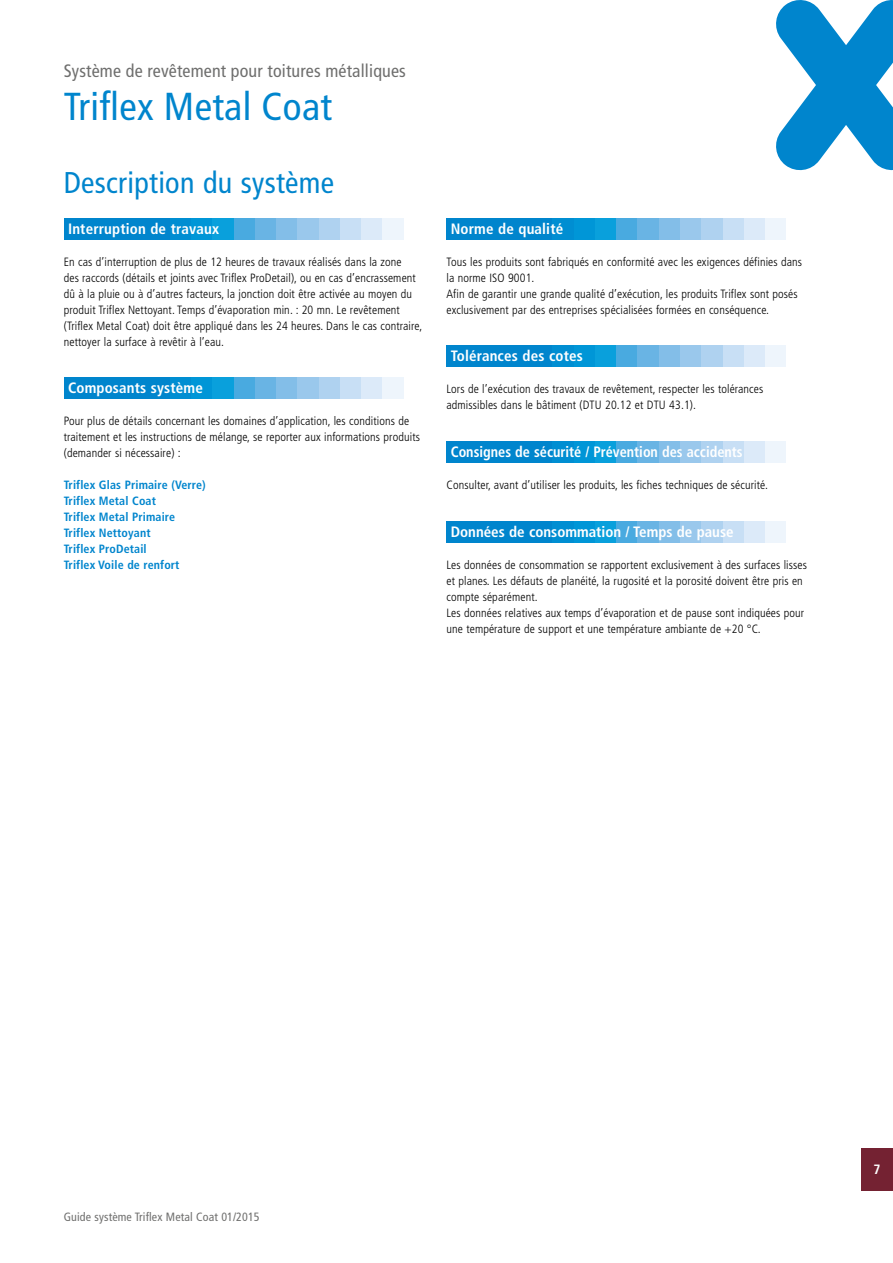
<style>
.page{position:relative;width:893px;height:1263px;background:#fff}
.page>*{position:absolute;margin:0;border:0;box-sizing:border-box;transform-origin:0 0}
.t1{font:condensed 39px "Frutiger LT Pro";letter-spacing:.01em;color:#0085cd}
.t2{font:condensed 30px "Frutiger LT Pro";letter-spacing:.01em;color:#0085cd}
.t3{font:condensed 18px "Frutiger LT Pro";letter-spacing:.01em;color:#6f6f6e}
.t4{font:700 condensed 15px "Frutiger LT Pro";color:#fff}
.t5{font:700 condensed 15px "Frutiger LT Pro";color:#fff;scale:.95 1}
.t6{font:700 condensed 13.5px "Frutiger LT Pro";color:#fff}
.t7{font:300 condensed 12px/15.9px "Frutiger LT Pro";letter-spacing:.01em;color:#000}
.t8{font:700 condensed 12px/15.9px "Frutiger LT Pro";letter-spacing:.01em;color:#0085cd}
.t9{font:condensed 12px "Frutiger LT Pro";letter-spacing:.01em;color:#6f6f6e}
</style>
<div class="page">
<div style="left:861px;top:1148px;width:32px;height:43px;background:#742232"></div>
<svg style="left:776px;top:0;width:117px;height:170px"></svg>
<div style="left:64px;top:218px;width:361px;height:21px;background:#0085cd"></div>
<div style="left:170px;top:218px;width:21px;height:21px;background:#008ed2"></div>
<div style="left:191px;top:218px;width:22px;height:21px;background:#0096d7"></div>
<div style="left:213px;top:218px;width:21px;height:21px;background:#09a0dc"></div>
<div style="left:234px;top:218px;width:21px;height:21px;background:#49aae0"></div>
<div style="left:255px;top:218px;width:21px;height:21px;background:#69b4e4"></div>
<div style="left:276px;top:218px;width:22px;height:21px;background:#83bee8"></div>
<div style="left:298px;top:218px;width:21px;height:21px;background:#9ac8ec"></div>
<div style="left:319px;top:218px;width:21px;height:21px;background:#afd2f0"></div>
<div style="left:340px;top:218px;width:21px;height:21px;background:#c8dff5"></div>
<div style="left:361px;top:218px;width:22px;height:21px;background:#dceaf9"></div>
<div style="left:383px;top:218px;width:21px;height:21px;background:#eef5fc"></div>
<div style="left:404px;top:218px;width:21px;height:21px;background:#fff"></div>
<div style="left:64px;top:377px;width:361px;height:22px;background:#0085cd"></div>
<div style="left:170px;top:377px;width:21px;height:22px;background:#008ed2"></div>
<div style="left:191px;top:377px;width:22px;height:22px;background:#0096d7"></div>
<div style="left:213px;top:377px;width:21px;height:22px;background:#09a0dc"></div>
<div style="left:234px;top:377px;width:21px;height:22px;background:#49aae0"></div>
<div style="left:255px;top:377px;width:21px;height:22px;background:#69b4e4"></div>
<div style="left:276px;top:377px;width:22px;height:22px;background:#83bee8"></div>
<div style="left:298px;top:377px;width:21px;height:22px;background:#9ac8ec"></div>
<div style="left:319px;top:377px;width:21px;height:22px;background:#afd2f0"></div>
<div style="left:340px;top:377px;width:21px;height:22px;background:#c8dff5"></div>
<div style="left:361px;top:377px;width:22px;height:22px;background:#dceaf9"></div>
<div style="left:383px;top:377px;width:21px;height:22px;background:#eef5fc"></div>
<div style="left:404px;top:377px;width:21px;height:22px;background:#fff"></div>
<div style="left:446px;top:218px;width:362px;height:21px;background:#0085cd"></div>
<div style="left:553px;top:218px;width:21px;height:21px;background:#008ed2"></div>
<div style="left:574px;top:218px;width:21px;height:21px;background:#0096d7"></div>
<div style="left:595px;top:218px;width:22px;height:21px;background:#09a0dc"></div>
<div style="left:617px;top:218px;width:21px;height:21px;background:#49aae0"></div>
<div style="left:638px;top:218px;width:21px;height:21px;background:#69b4e4"></div>
<div style="left:659px;top:218px;width:21px;height:21px;background:#83bee8"></div>
<div style="left:680px;top:218px;width:22px;height:21px;background:#9ac8ec"></div>
<div style="left:702px;top:218px;width:21px;height:21px;background:#afd2f0"></div>
<div style="left:723px;top:218px;width:21px;height:21px;background:#c8dff5"></div>
<div style="left:744px;top:218px;width:21px;height:21px;background:#dceaf9"></div>
<div style="left:765px;top:218px;width:22px;height:21px;background:#eef5fc"></div>
<div style="left:787px;top:218px;width:21px;height:21px;background:#fff"></div>
<div style="left:446px;top:345px;width:362px;height:22px;background:#0085cd"></div>
<div style="left:553px;top:345px;width:21px;height:22px;background:#008ed2"></div>
<div style="left:574px;top:345px;width:21px;height:22px;background:#0096d7"></div>
<div style="left:595px;top:345px;width:22px;height:22px;background:#09a0dc"></div>
<div style="left:617px;top:345px;width:21px;height:22px;background:#49aae0"></div>
<div style="left:638px;top:345px;width:21px;height:22px;background:#69b4e4"></div>
<div style="left:659px;top:345px;width:21px;height:22px;background:#83bee8"></div>
<div style="left:680px;top:345px;width:22px;height:22px;background:#9ac8ec"></div>
<div style="left:702px;top:345px;width:21px;height:22px;background:#afd2f0"></div>
<div style="left:723px;top:345px;width:21px;height:22px;background:#c8dff5"></div>
<div style="left:744px;top:345px;width:21px;height:22px;background:#dceaf9"></div>
<div style="left:765px;top:345px;width:22px;height:22px;background:#eef5fc"></div>
<div style="left:787px;top:345px;width:21px;height:22px;background:#fff"></div>
<div style="left:446px;top:441px;width:362px;height:21px;background:#0085cd"></div>
<div style="left:553px;top:441px;width:21px;height:21px;background:#008ed2"></div>
<div style="left:574px;top:441px;width:21px;height:21px;background:#0096d7"></div>
<div style="left:595px;top:441px;width:22px;height:21px;background:#09a0dc"></div>
<div style="left:617px;top:441px;width:21px;height:21px;background:#49aae0"></div>
<div style="left:638px;top:441px;width:21px;height:21px;background:#69b4e4"></div>
<div style="left:659px;top:441px;width:21px;height:21px;background:#83bee8"></div>
<div style="left:680px;top:441px;width:22px;height:21px;background:#9ac8ec"></div>
<div style="left:702px;top:441px;width:21px;height:21px;background:#afd2f0"></div>
<div style="left:723px;top:441px;width:21px;height:21px;background:#c8dff5"></div>
<div style="left:744px;top:441px;width:21px;height:21px;background:#dceaf9"></div>
<div style="left:765px;top:441px;width:22px;height:21px;background:#eef5fc"></div>
<div style="left:787px;top:441px;width:21px;height:21px;background:#fff"></div>
<div style="left:446px;top:521px;width:362px;height:21px;background:#0085cd"></div>
<div style="left:553px;top:521px;width:21px;height:21px;background:#008ed2"></div>
<div style="left:574px;top:521px;width:21px;height:21px;background:#0096d7"></div>
<div style="left:595px;top:521px;width:22px;height:21px;background:#09a0dc"></div>
<div style="left:617px;top:521px;width:21px;height:21px;background:#49aae0"></div>
<div style="left:638px;top:521px;width:21px;height:21px;background:#69b4e4"></div>
<div style="left:659px;top:521px;width:21px;height:21px;background:#83bee8"></div>
<div style="left:680px;top:521px;width:22px;height:21px;background:#9ac8ec"></div>
<div style="left:702px;top:521px;width:21px;height:21px;background:#afd2f0"></div>
<div style="left:723px;top:521px;width:21px;height:21px;background:#c8dff5"></div>
<div style="left:744px;top:521px;width:21px;height:21px;background:#dceaf9"></div>
<div style="left:765px;top:521px;width:22px;height:21px;background:#eef5fc"></div>
<div style="left:787px;top:521px;width:21px;height:21px;background:#fff"></div>
<h3 class="t3" style="left:64px;top:61px;width:344px">Système de revêtement pour toitures métalliques</h3>
<h1 class="t1" style="left:64px;top:84px;width:270px">Triflex Metal Coat</h1>
<h2 class="t2" style="left:64px;top:165px;width:272px">Description du système</h2>
<p class="t4" style="left:68px;top:220px;width:152px">Interruption de travaux</p>
<p class="t7" style="left:64px;top:254px;width:360px">En cas d’interruption de plus de 12 heures de travaux réalisés dans la zone<br>des raccords (détails et joints avec Triflex ProDetail), ou en cas d’encrassement dû à la pluie ou à d’autres facteurs, la jonction doit être activée au moyen du produit Triflex Nettoyant. Temps d’évaporation min. : 20 mn. Le revêtement (Triflex Metal Coat) doit être appliqué dans les 24 heures. Dans le cas contraire, nettoyer la surface à revêtir à l’eau.</p>
<p class="t4" style="left:68px;top:379px;width:136px">Composants système</p>
<p class="t7" style="left:64px;top:413px;width:358px">Pour plus de détails concernant les domaines d’application, les conditions de traitement et les instructions de mélange, se reporter aux informations produits (demander si nécessaire) :</p>
<p class="t8" style="left:64px;top:477px;width:143px">Triflex Glas Primaire (Verre)<br>Triflex Metal Coat<br>Triflex Metal Primaire<br>Triflex Nettoyant<br>Triflex ProDetail<br>Triflex Voile de renfort</p>
<p class="t4" style="left:451px;top:220px;width:114px">Norme de qualité</p>
<p class="t7" style="left:446px;top:254px;width:357px">Tous les produits sont fabriqués en conformité avec les exigences définies dans la norme ISO 9001.<br>Afin de garantir une grande qualité d’exécution, les produits Triflex sont posés exclusivement par des entreprises spécialisées formées en conséquence.</p>
<p class="t4" style="left:451px;top:347px;width:134px">Tolérances des cotes</p>
<p class="t7" style="left:446px;top:381px;width:318px">Lors de l’exécution des travaux de revêtement, respecter les tolérances admissibles dans le bâtiment (DTU 20.12 et DTU 43.1).</p>
<p class="t5" style="left:451px;top:443px;width:309px">Consignes de sécurité / Prévention des accidents</p>
<p class="t7" style="left:446px;top:477px;width:323px">Consulter, avant d’utiliser les produits, les fiches techniques de sécurité.</p>
<p class="t4" style="left:451px;top:523px;width:284px">Données de consommation / Temps de pause</p>
<p class="t7" style="left:446px;top:557px;width:362px">Les données de consommation se rapportent exclusivement à des surfaces lisses et planes. Les défauts de planéité, la rugosité et la porosité doivent être pris en compte séparément.<br>Les données relatives aux temps d’évaporation et de pause sont indiquées pour une température de support et une température ambiante de +20 °C.</p>
<p class="t9" style="left:64px;top:1210px;width:197px">Guide système Triflex Metal Coat 01/2015</p>
<p class="t6" style="left:873px;top:1161px;width:9px">7</p>
</div>
